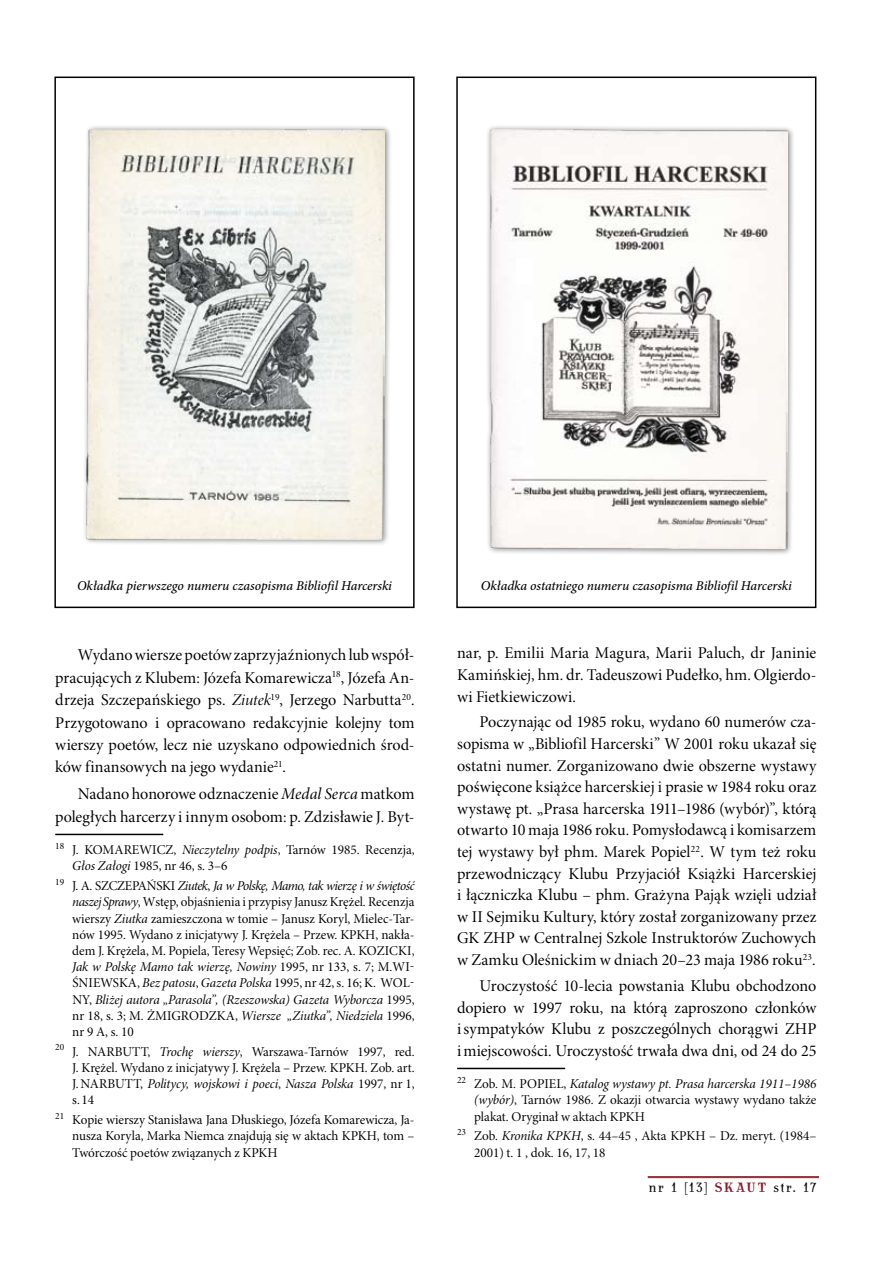
<style>
.page{position:relative;width:893px;height:1263px;background:#fff}
.page>*{position:absolute;margin:0;border:0;box-sizing:border-box;transform-origin:0 0}
.t1{font:16.5px/21.6px "Minion Pro Subh";color:#000;text-align:justify}
.t2{font:13.5px/16.2px "Minion Pro Subh";color:#000}
.t3{font:13.5px "Minion Pro It Subh";letter-spacing:-.01em;color:#000}
.t4{font:italic 500 13.5px "Minion Pro";letter-spacing:-.005em;color:#000}
.t5{font:13.5px "Minion Pro It Subh";letter-spacing:-.04em;color:#000}
.t6{font:13.5px "Antykwa Torunska Cond";letter-spacing:.125em;color:#000}
.s1{font-family:"Minion Pro It Disp"}
.s2{font-family:"Minion Pro It Subh"}
.s3{font-family:"Minion Pro Subh"}
.s4{font-weight:700;color:#891b28}
</style>
<div class="page">
<hr style="left:648px;top:1176px;width:171px;height:1px;background:#891e28">
<hr style="left:648px;top:1177px;width:171px;height:1px;background:#891e28">
<hr style="left:55px;top:834px;width:108px;height:1px;background:#000">
<div style="left:54px;top:77px;width:361px;height:531px;border:2px solid #000"></div>
<div style="left:456px;top:77px;width:360px;height:531px;border:2px solid #000"></div>
<hr style="left:457px;top:1068px;width:108px;height:1px;background:#000">
<div style="left:82px;top:125px;width:316px;height:427px;background:#000;opacity:.5"></div>
<img style="left:87px;top:129px;width:297px;height:410px">
<div style="left:486px;top:125px;width:315px;height:437px;background:#000;opacity:.5"></div>
<img style="left:490px;top:129px;width:298px;height:420px">
<p class="t4" style="left:77px;top:577px;width:316px">Okładka pierwszego numeru czasopisma Bibliofil Harcerski</p>
<p class="t4" style="left:481px;top:577px;width:312px">Okładka ostatniego numeru czasopisma Bibliofil Harcerski</p>
<p class="t1" style="left:55px;top:644px;width:361px;line-height:22.5px;text-indent:23px">Wydano wiersze poetów zaprzyjaźnionych lub współ&shy;pracujących z Klubem: Józefa Komarewicza<sup>18</sup>, Józefa An&shy;drzeja Szczepańskiego ps. <span class="s1">Ziutek</span><sup>19</sup>, Jerzego Narbutta<sup>20</sup>.<br>Przygotowano i opracowano redakcyjnie kolejny tom wierszy poetów, lecz nie uzyskano odpowiednich środ&shy;ków finansowych na jego wydanie<sup>21</sup>.</p>
<p class="t1" style="left:55px;top:783px;width:361px;line-height:22.5px;text-align:right">Nadano honorowe odznaczenie <span class="s2">Medal Serca</span> matkom poległych harcerzy i innym osobom: p. Zdzisławie J. Byt-</p>
<p class="t2" style="left:55px;top:842px;width:40px"><sup>18</sup> J. Kom</p>
<p class="t2" style="left:72px;top:842px;width:344px;text-indent:42px">arewicz, <span class="s2">Nieczytelny podpis</span>, Tarnów 1985. Recenzja,<br><span class="s2">Głos Załogi</span> 1985, nr 46, s. 3–6</p>
<p class="t2" style="left:55px;top:878px;width:55px"><sup>19</sup> J. A. Szczep</p>
<p class="t5" style="left:138px;top:878px;width:278px"><span class="s3">ański</span> Ziutek<span class="s3">,</span> Ja w Polskę, Mamo, tak wierzę i w świętość</p>
<p class="t2" style="left:72px;top:894px;width:344px;text-align:justify"><span class="s2">naszej Sprawy</span>, Wstęp, objaśnienia i przypisy Janusz Krężel. Recenzja wierszy <span class="s2">Ziutka</span> zamieszczona w tomie – Janusz Koryl, Mielec-Tar&shy;nów 1995. Wydano z inicjatywy J. Krężela – Przew. KPKH , nakła&shy;dem J. Krężela, M. Popiela, Teresy Wepsięć; Zob. rec. A. Koz</p>
<p class="t2" style="left:385px;top:943px;width:31px">icki,</p>
<p class="t3" style="left:72px;top:959px;width:344px">Jak w Polskę Mamo tak wierzę, Nowiny <span class="s3">1995, nr 133, s. 7; M.Wi-</span></p>
<p class="t2" style="left:72px;top:975px;width:31px">śniews</p>
<p class="t2" style="left:119px;top:975px;width:297px">ka, <span class="s2">Bez patosu</span>, <span class="s2">Gazeta Polska</span> 1995, nr 42, s. 16; K. Wol-</p>
<p class="t3" style="left:72px;top:991px;width:344px"><span class="s3">ny,</span> Bliżej autora „Parasola”, (Rzeszowska) Gazeta Wyborcza <span class="s3">1995,</span></p>
<p class="t2" style="left:72px;top:1008px;width:127px">nr 18, s. 3; M. Żmigrodz</p>
<p class="t3" style="left:217px;top:1007px;width:199px"><span class="s3">ka,</span> Wiersze „Ziutka”, Niedziela <span class="s3">1996,</span></p>
<p class="t2" style="left:55px;top:1022px;width:80px;line-height:19.8px;text-indent:17px">nr 9 A, s. 10<br><sup>20</sup> J. Narbutt</p>
<p class="t2" style="left:72px;top:1044px;width:344px;text-align:justify;text-indent:75px">, <span class="s2">Trochę wierszy</span>, Warszawa-Tarnów 1997, red.<br>J. Krężel. Wydano z inicjatywy J. Krężela – Przew. KPKH . Zob. art.<br>J.Narbutt</p>
<p class="t3" style="left:140px;top:1076px;width:276px"><span class="s3">,</span> Politycy, wojskowi i poeci<span class="s3">,</span> Nasza Polska <span class="s3">1997, nr 1,</span></p>
<p class="t2" style="left:55px;top:1091px;width:361px;line-height:19.8px;text-indent:17px">s. 14<br><sup>21</sup> Kopie wierszy Stanisława Jana Dłuskiego, Józefa Komarewicza, Ja-</p>
<p class="t2" style="left:72px;top:1128px;width:344px">nusza Koryla, Marka Niemca znajdują się w aktach KPKH , tom –<br>Twórczość poetów związanych z KPKH</p>
<p class="t1" style="left:457px;top:643px;width:361px">nar, p. Emilii Maria Magura, Marii Paluch, dr Janinie Kamińskiej, hm. dr. Tadeuszowi Pudełko, hm. Olgierdo&shy;wi Fietkiewiczowi.</p>
<p class="t1" style="left:457px;top:712px;width:361px;text-indent:23px">Poczynając od 1985 roku, wydano 60 numerów cza&shy;sopisma w „Bibliofil Harcerski” W 2001 roku ukazał się ostatni numer. Zorganizowano dwie obszerne wystawy poświęcone książce harcerskiej i prasie w 1984 roku oraz wystawę pt. „Prasa harcerska 1911–1986 (wybór)”, którą otwarto 10 maja 1986 roku. Pomysłodawcą i komisarzem tej wystawy był phm. Marek Popiel<sup>22</sup>. W tym też roku przewodniczący Klubu Przyjaciół Książki Harcerskiej i łączniczka Klubu – phm. Grażyna Pająk wzięli udział w II Sejmiku Kultury, który został zorganizowany przez GK ZHP w Centralnej Szkole Instruktorów Zuchowych w Zamku Oleśnickim w dniach 20–23 maja 1986 roku<sup>23</sup>.</p>
<p class="t1" style="left:457px;top:975px;width:361px;text-indent:23px">Uroczystość 10-lecia powstania Klubu obchodzono dopiero w 1997 roku, na którą zaproszono członków isympatyków Klubu z poszczególnych chorągwi ZHP imiejscowości. Uroczystość trwała dwa dni, od 24 do 25</p>
<p class="t3" style="left:457px;top:1076px;width:361px"><sup>22</sup> <span class="s3">Zob. M. Popiel,</span> Katalog wystawy pt. Prasa harcerska 1911–1986</p>
<p class="t2" style="left:474px;top:1092px;width:344px"><span class="s2">(wybór)</span>, Tarnów 1986. Z okazji otwarcia wystawy wydano także plakat. Oryginał w aktach KPKH</p>
<p class="t2" style="left:474px;top:1128px;width:344px;text-indent:-17px"><sup>23</sup> Zob. <span class="s2">Kronika KPKH</span>, s. 44–45 , Akta KPKH – Dz. meryt. (1984–<br>2001) t. 1 , dok. 16, 17, 18</p>
<p class="t6" style="left:649px;top:1177px;width:169px">nr 1 [13] <span class="s4">SKAUT</span> str. 17</p>
</div>
